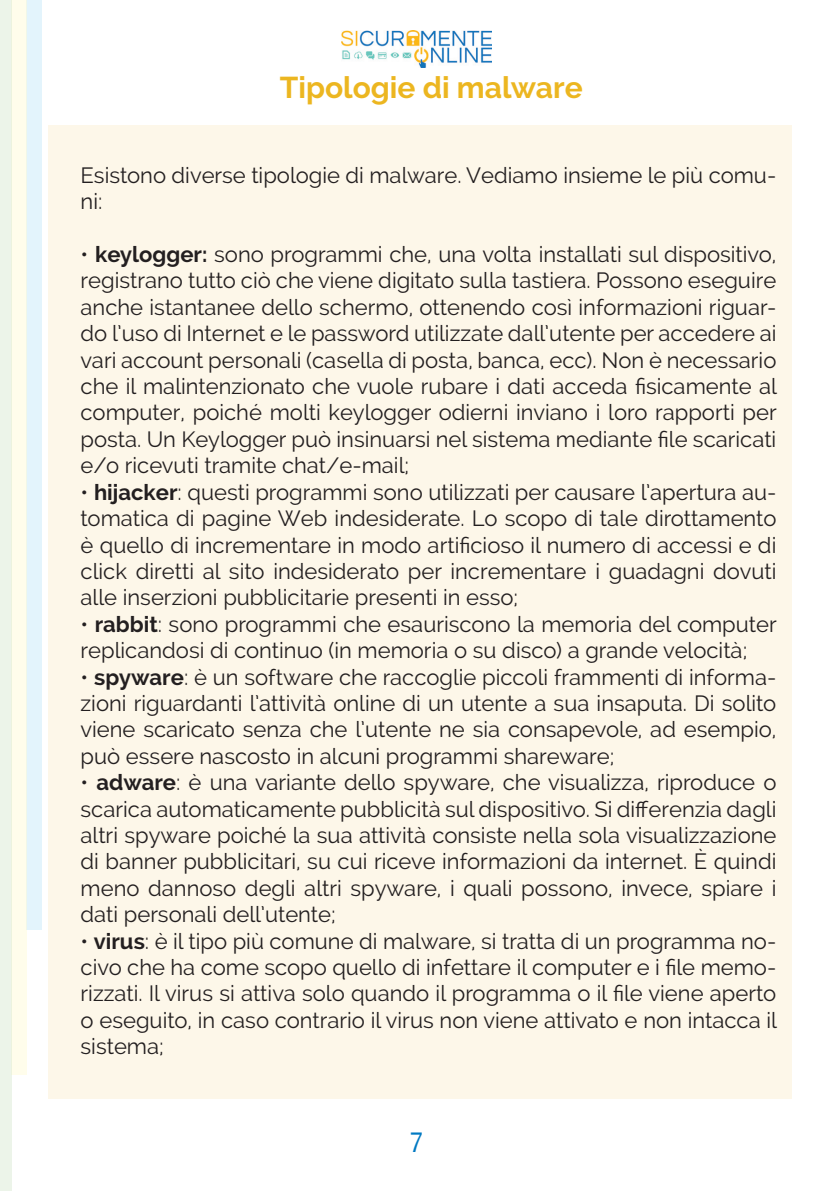
<style>
.page{position:relative;width:840px;height:1191px;background:#fff}
.page>*{position:absolute;margin:0;border:0;box-sizing:border-box;transform-origin:0 0}
.t1{font:700 30px "Raleway";color:#ecb620}
.t2{font:30px "Arsenal";color:#0079c2}
.t3{font:22px/26.4px "Raleway";color:#231f20;text-align:justify}
.s1{font-weight:700}
</style>
<div class="page">
<img style="left:341px;top:31px;width:149px;height:36px">
<div style="left:26px;top:0;width:15px;height:929px;background:#e3f4fc"></div>
<div style="left:11px;top:0;width:15px;height:1075px;background:#fffdeb"></div>
<div style="left:0;top:0;width:11px;height:1191px;background:#ecf4e9"></div>
<div style="left:48px;top:125px;width:743px;height:973px;background:#fdf7e9"></div>
<p class="t1" style="left:280px;top:70px;width:304px">Tipologie di malware</p>
<p class="t3" style="left:81px;top:162px;width:697px">Esistono diverse tipologie di malware. Vediamo insieme le più comu&shy;ni:</p>
<p class="t3" style="left:81px;top:241px;width:697px">• <span class="s1">keylogger:</span> sono programmi che, una volta installati sul dispositivo, registrano tutto ciò che viene digitato sulla tastiera. Possono eseguire anche istantanee dello schermo, ottenendo così informazioni riguar&shy;do l’uso di Internet e le password utilizzate dall’utente per accedere ai vari account personali (casella di posta, banca, ecc). Non è necessario che il malintenzionato che vuole rubare i dati acceda fisicamente al computer, poiché molti keylogger odierni inviano i loro rapporti per posta. Un Keylogger può insinuarsi nel sistema mediante file scaricati e/o ricevuti tramite chat/e-mail;</p>
<p class="t3" style="left:81px;top:479px;width:697px">• <span class="s1">hijacker</span>: questi programmi sono utilizzati per causare l’apertura au&shy;tomatica di pagine Web indesiderate. Lo scopo di tale dirottamento è quello di incrementare in modo artificioso il numero di accessi e di click diretti al sito indesiderato per incrementare i guadagni dovuti alle inserzioni pubblicitarie presenti in esso;</p>
<p class="t3" style="left:81px;top:611px;width:697px">• <span class="s1">rabbit</span>: sono programmi che esauriscono la memoria del computer replicandosi di continuo (in memoria o su disco) a grande velocità;</p>
<p class="t3" style="left:81px;top:663px;width:697px">• <span class="s1">spyware</span>: è un software che raccoglie piccoli frammenti di informa&shy;zioni riguardanti l’attività online di un utente a sua insaputa. Di solito viene scaricato senza che l’utente ne sia consapevole, ad esempio, può essere nascosto in alcuni programmi shareware;</p>
<p class="t3" style="left:81px;top:769px;width:697px">• <span class="s1">adware</span>: è una variante dello spyware, che visualizza, riproduce o scarica automaticamente pubblicità sul dispositivo. Si differenzia dagli altri spyware poiché la sua attività consiste nella sola visualizzazione di banner pubblicitari, su cui riceve informazioni da internet. È quindi meno dannoso degli altri spyware, i quali possono, invece, spiare i dati personali dell’utente;</p>
<p class="t3" style="left:81px;top:927px;width:697px">• <span class="s1">virus</span>: è il tipo più comune di malware, si tratta di un programma no&shy;civo che ha come scopo quello di infettare il computer e i file memo&shy;rizzati. Il virus si attiva solo quando il programma o il file viene aperto o eseguito, in caso contrario il virus non viene attivato e non intacca il sistema;</p>
<h1 class="t2" style="left:409px;top:1123px;width:14px">7</h1>
</div>
